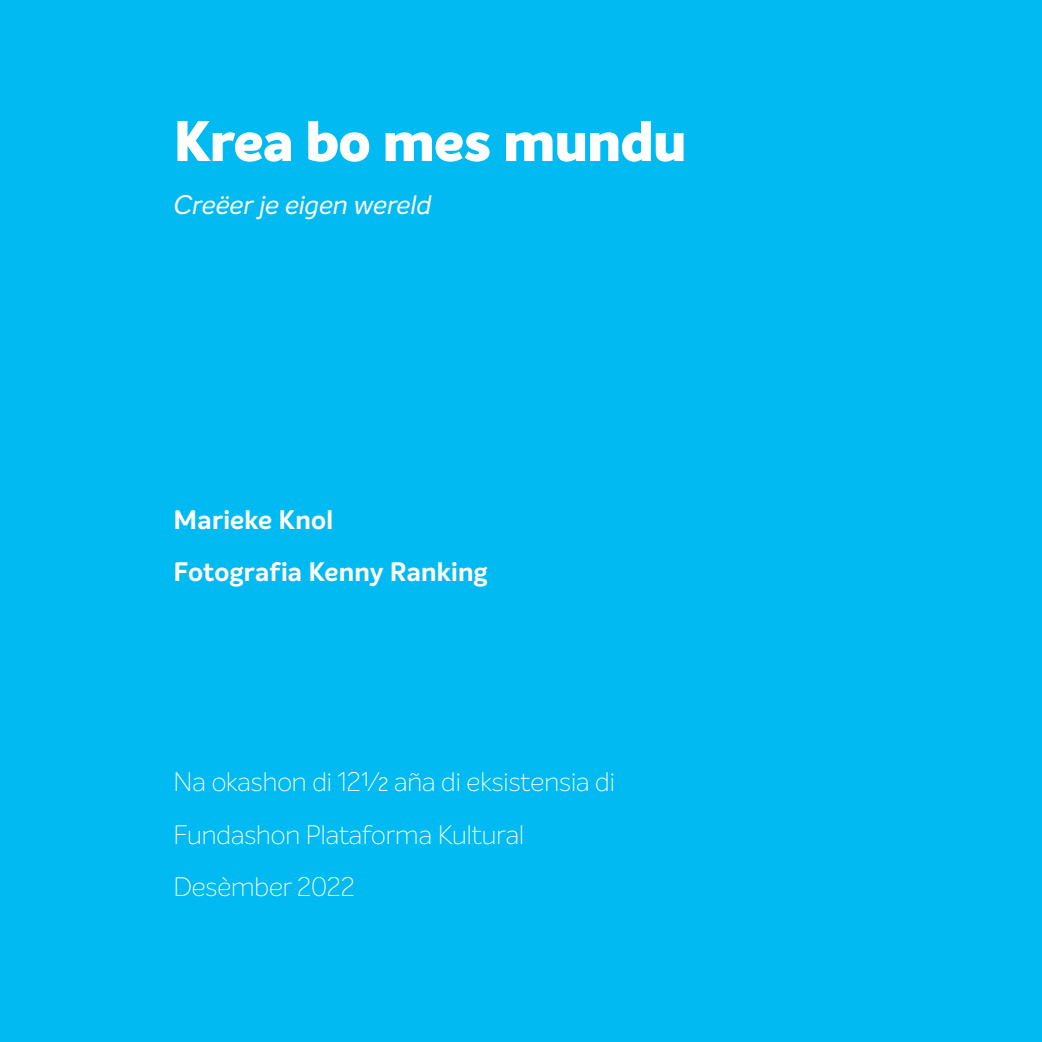
<style>
.page{position:relative;width:1042px;height:1042px;background:#00baf1}
.page>*{position:absolute;margin:0;border:0;box-sizing:border-box;transform-origin:0 0}
.H1_-_titel{font:800 56px "Intelo Alt";letter-spacing:-.01em;color:#fff}
.t1{font:100 26.25px/52.5px "Intelo";color:#fff}
.H2_dik{font:700 26.25px "Intelo";letter-spacing:.01em;color:#fff}
.t2{font:italic 26.25px "Intelo";letter-spacing:-.005em;color:#fff}
.s1{font-weight:300;font-size:19.25px}
</style>
<div class="page">
<p class="H1_-_titel" style="left:174px;top:105px;width:514px">Krea bo mes mundu</p>
<h1 class="t2" style="left:174px;top:188px;width:259px">Creëer je eigen wereld</h1>
<p class="H2_dik" style="left:174px;top:503px;width:161px">Marieke Knol</p>
<p class="H2_dik" style="left:174px;top:555px;width:316px">Fotografia Kenny Ranking</p>
<h2 class="t1" style="left:174px;top:755px;width:443px">Na okashon di 12<sup>1</sup>/<span class="s1">2</span> aña di eksistensia di<br>Fundashon Plataforma Kultural</h2>
<h2 class="t1" style="left:174px;top:860px;width:183px">Desèmber 2022</h2>
</div>
